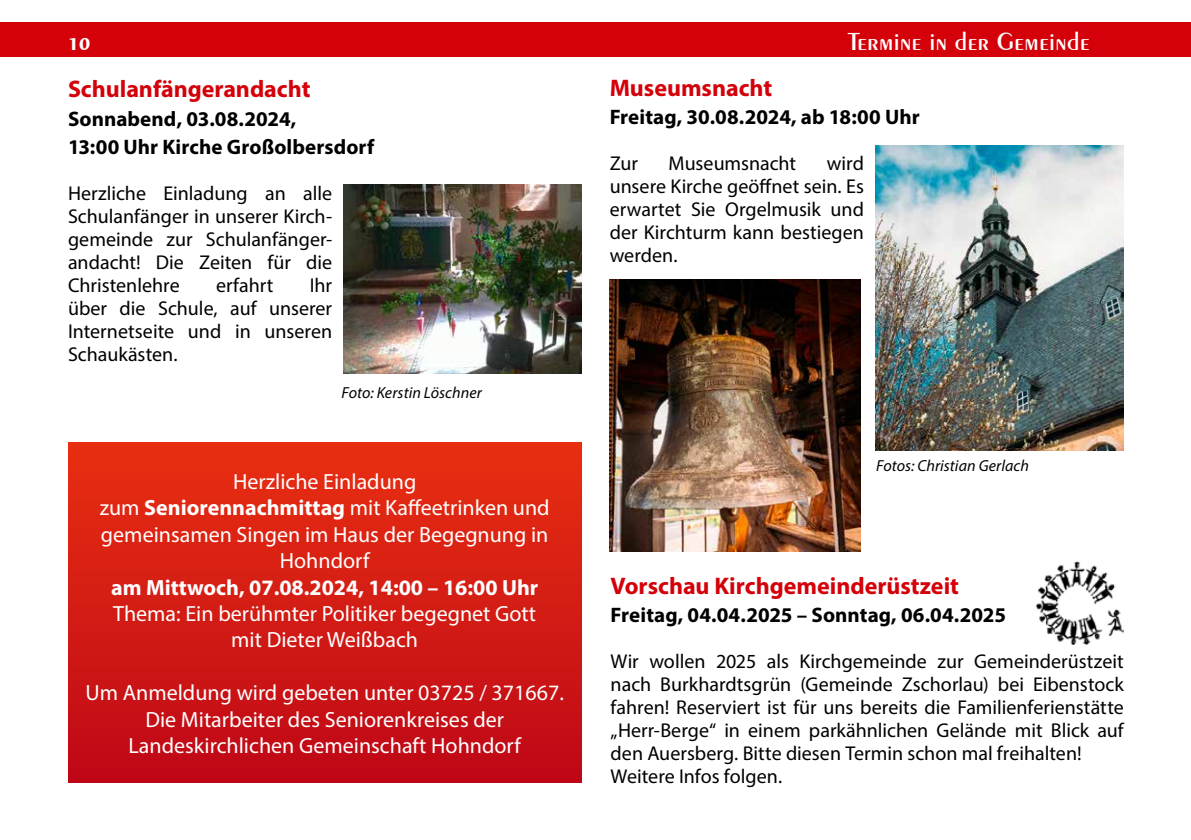
<style>
.page{position:relative;width:1191px;height:840px;background:#fff}
.page>*{position:absolute;margin:0;border:0;box-sizing:border-box;transform-origin:0 0}
.t1{font:600 26px "Exotic 350 BT";color:#fff}
.t2{font:700 24px "Myriad Pro";color:#d4000a}
.t3{font:22px/26.4px "Myriad Pro";color:#fff;text-align:center}
.t4{font:700 22px "Myriad Pro";color:#fff}
.t5{font:700 21px/28px "Myriad Pro";letter-spacing:.005em;color:#000}
.t6{font:20px/23px "Myriad Pro";color:#000;text-align:justify}
.t7{font:700 18px "Exotic 350 BT";color:#fff}
.t8{font:italic 16px "Myriad Pro";letter-spacing:.005em;color:#000}
.s1{font-weight:700}
</style>
<div class="page">
<div style="left:0;top:23px;width:1191px;height:34px;background:#d4000a"></div>
<img style="left:343px;top:184px;width:238px;height:189px">
<div style="left:68px;top:442px;width:513px;height:340px;background:linear-gradient(to bottom,#e82f11,#be0817)"></div>
<img style="left:875px;top:146px;width:248px;height:304px">
<img style="left:609px;top:279px;width:252px;height:272px">
<img style="left:1036px;top:561px;width:87px;height:83px">
<p class="t7" style="left:68px;top:33px;width:24px">10</p>
<h1 class="t1" style="left:847px;top:25px;width:244px">Termine in der Gemeinde</h1>
<p class="t2" style="left:68px;top:74px;width:244px">Schulanfängerandacht</p>
<p class="t5" style="left:68px;top:104px;width:307px">Sonnabend, 03.08.2024,<br>13:00 Uhr Kirche Großolbersdorf</p>
<p class="t6" style="left:68px;top:181px;width:266px">Herzliche Einladung an alle Schulanfänger in unserer Kirch&shy;gemeinde zur Schulanfänger&shy;andacht! Die Zeiten für die Christenlehre</p>
<p class="t2" style="left:609px;top:72px;width:164px">Museumsnacht</p>
<p class="t5" style="left:609px;top:102px;width:311px">Freitag, 30.08.2024, ab 18:00 Uhr</p>
<p class="t6" style="left:609px;top:151px;width:30px">Zur</p>
<p class="t6" style="left:668px;top:151px;width:129px">Museumsnacht</p>
<p class="t6" style="left:609px;top:151px;width:256px;text-indent:217px">wird unsere Kirche geöffnet sein. Es erwartet Sie Orgelmusik und der Kirchturm kann bestiegen werden.</p>
<p class="t6" style="left:216px;top:273px;width:59px">erfahrt</p>
<p class="t6" style="left:68px;top:273px;width:266px;text-indent:242px">Ihr über die Schule, auf unserer Internetseite und in unseren Schaukästen.</p>
<p class="t8" style="left:341px;top:382px;width:142px">Foto: Kerstin Löschner</p>
<p class="t3" style="left:100px;top:467px;width:451px">Herzliche Einladung<br>zum <span class="s1">Seniorennachmittag</span> mit Kaffeetrinken und gemeinsamen Singen im Haus der Begegnung in<br>Hohndorf</p>
<p class="t4" style="left:111px;top:572px;width:429px">am Mittwoch, 07.08.2024, 14:00 – 16:00 Uhr</p>
<p class="t3" style="left:113px;top:599px;width:424px">Thema: Ein berühmter Politiker begegnet Gott mit Dieter Weißbach</p>
<p class="t3" style="left:85px;top:679px;width:480px">Um Anmeldung wird gebeten unter 03725 / 371667.<br>Die Mitarbeiter des Seniorenkreises der<br>Landeskirchlichen Gemeinschaft Hohndorf</p>
<p class="t8" style="left:876px;top:455px;width:154px">Fotos: Christian Gerlach</p>
<p class="t2" style="left:610px;top:570px;width:350px">Vorschau Kirchgemeinderüstzeit</p>
<p class="t5" style="left:610px;top:600px;width:397px">Freitag, 04.04.2025 – Sonntag, 06.04.2025</p>
<p class="t6" style="left:610px;top:649px;width:515px;text-align:left">Wir wollen 2025 als Kirchgemeinde zur Gemeinderüstzeit nach Burkhardtsgrün (Gemeinde Zschorlau) bei Eibenstock fahren! Reserviert ist für uns bereits die Familienferienstätte „Herr-Berge“ in einem parkähnlichen Gelände mit Blick auf den Auersberg. Bitte diesen Termin schon mal freihalten!<br>Weitere Infos folgen.</p>
</div>
